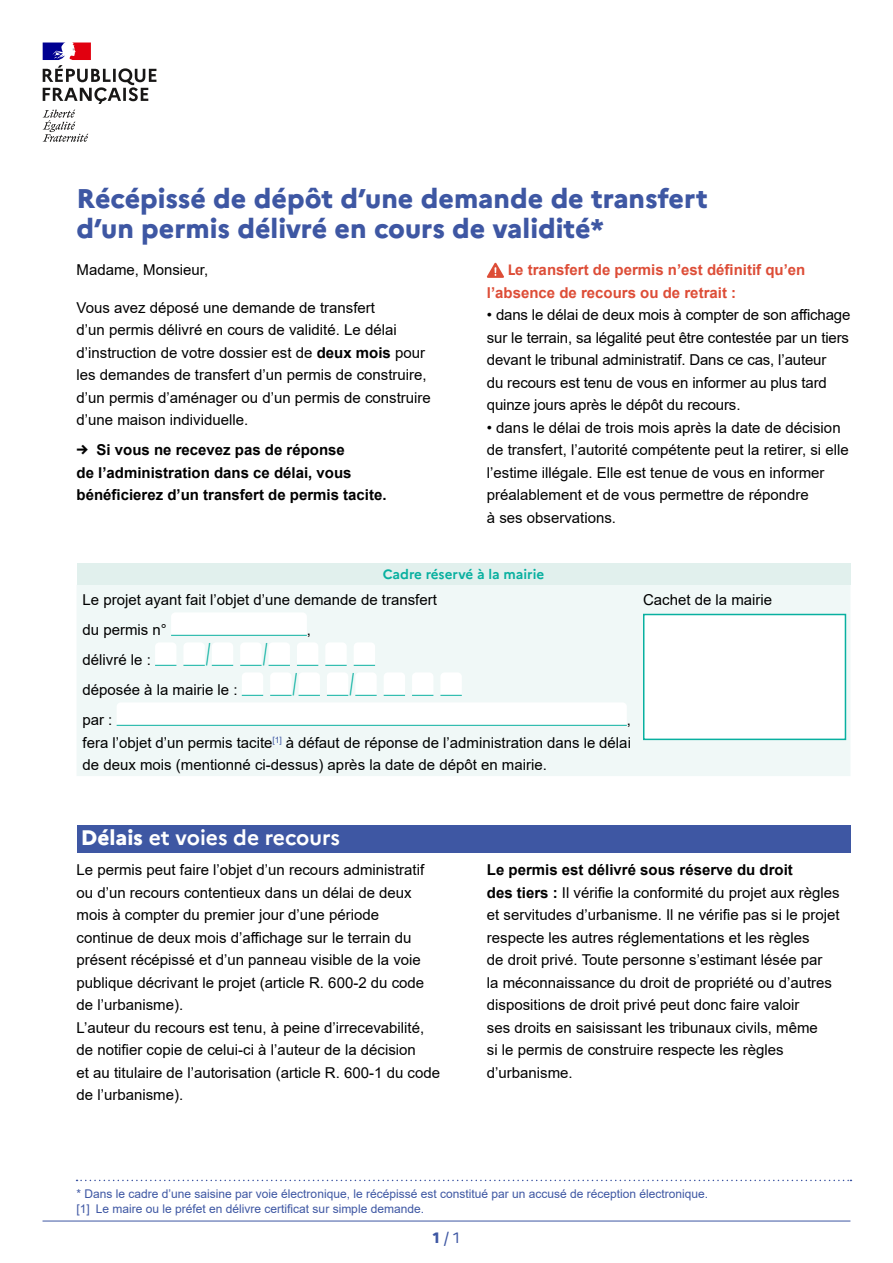
<style>
.page{position:relative;width:893px;height:1263px;background:#fff}
.page>*{position:absolute;margin:0;border:0;box-sizing:border-box;transform-origin:0 0}
.t1{font:30px "Arial";color:#08b0a0;scale:.5 1}
.h1_-_titre_cerfa{font:800 27px/30px "Marianne";color:#3e57a3}
.h2_-_titre_cadre{font:700 21px "Marianne";color:#fff}
.sur-titre_champs_-_n{font:15px/22.5px "Arial";color:#000}
.LigneBleue_SousTitre{font:15px/22.5px "Arial";color:#000}
.UtilisationFormulair{font:15px/30px "Arial";color:#000}
.t2{font:700 15px/22.5px "Arial";color:#000}
.h5_Attention_Gras_8{font:700 15px/22.5px "Arial";color:#dd4d37}
.t3{font:15px "Marianne";color:#3e57a3}
.UtilisationFormulair-2{font:700 13.5px "Marianne";color:#08b0a0}
.notes{font:12px/15px "Arial";color:#3e57a3}
.s1{font-weight:700}
.s2{font-family:"Marianne";font-weight:800}
.s3{font-family:"Marianne"}
.s4{font-weight:800}
</style>
<div class="page">
<hr style="left:43px;top:1221px;width:807px;height:1px;background:#3e57a3">
<svg style="left:43px;top:43px;width:113px;height:61px"></svg>
<svg style="left:43px;top:110px;width:45px;height:32px"></svg>
<svg style="left:487px;top:263px;width:17px;height:15px"></svg>
<div style="left:77px;top:563px;width:773px;height:22px;background:#e1f0ed"></div>
<div style="left:77px;top:585px;width:773px;height:191px;background:#f0f8f7"></div>
<svg style="left:171px;top:612px;width:136px;height:23px"></svg>
<hr style="left:171px;top:635px;width:136px;height:1px;background:#08b0a0">
<svg style="left:155px;top:642px;width:21px;height:24px"></svg>
<svg style="left:183px;top:642px;width:22px;height:24px"></svg>
<svg style="left:212px;top:642px;width:21px;height:24px"></svg>
<svg style="left:240px;top:642px;width:22px;height:24px"></svg>
<svg style="left:269px;top:642px;width:21px;height:24px"></svg>
<svg style="left:297px;top:642px;width:21px;height:24px"></svg>
<svg style="left:325px;top:642px;width:22px;height:24px"></svg>
<svg style="left:354px;top:642px;width:21px;height:24px"></svg>
<svg style="left:242px;top:672px;width:21px;height:24px"></svg>
<svg style="left:270px;top:672px;width:22px;height:24px"></svg>
<svg style="left:299px;top:672px;width:21px;height:24px"></svg>
<svg style="left:327px;top:672px;width:21px;height:24px"></svg>
<svg style="left:355px;top:672px;width:22px;height:24px"></svg>
<svg style="left:384px;top:672px;width:21px;height:24px"></svg>
<svg style="left:412px;top:672px;width:21px;height:24px"></svg>
<svg style="left:440px;top:672px;width:22px;height:24px"></svg>
<svg style="left:117px;top:702px;width:510px;height:23px"></svg>
<hr style="left:117px;top:725px;width:510px;height:1px;background:#08b0a0">
<div style="left:644px;top:614px;width:201px;height:125px;background:#fff"></div>
<div style="left:643px;top:614px;width:203px;height:126px;border:2px solid #08b0a0"></div>
<svg style="left:77px;top:1180px;width:774px;height:1px"></svg>
<div style="left:77px;top:825px;width:773px;height:27px;background:#3e57a3"></div>
<p class="h1_-_titre_cerfa" style="left:77px;top:183px;width:633px">Récépissé de dépôt d’une demande de transfert d’un permis délivré en cours de validité*</p>
<p class="LigneBleue_SousTitre" style="left:77px;top:258px;width:133px">Madame, Monsieur,</p>
<p class="LigneBleue_SousTitre" style="left:77px;top:296px;width:356px">Vous avez déposé une demande de transfert<br>d’un permis délivré en cours de validité. Le délai d’instruction de votre dossier est de <span class="s1">deux mois</span> pour les demandes de transfert d’un permis de construire, d’un permis d’aménager ou d’un permis de construire d’une maison individuelle.</p>
<p class="t2" style="left:77px;top:439px;width:312px"><span class="s2">→</span> Si vous ne recevez pas de réponse<br>de l’administration dans ce délai, vous bénéficierez d’un transfert de permis tacite.</p>
<p class="h5_Attention_Gras_8" style="left:487px;top:259px;width:320px;text-indent:21px"><span class="s3">L</span>e transfert de permis n’est définitif qu’en l’absence de recours ou de retrait :</p>
<p class="sur-titre_champs_-_n" style="left:487px;top:303px;width:365px">• dans le délai de deux mois à compter de son affichage sur le terrain, sa légalité peut être contestée par un tiers devant le tribunal administratif. Dans ce cas, l’auteur<br>du recours est tenu de vous en informer au plus tard quinze jours après le dépôt du recours.</p>
<p class="sur-titre_champs_-_n" style="left:487px;top:416px;width:363px">• dans le délai de trois mois après la date de décision de transfert, l’autorité compétente peut la retirer, si elle l’estime illégale. Elle est tenue de vous en informer préalablement et de vous permettre de répondre<br>à ses observations.</p>
<p class="UtilisationFormulair-2" style="left:383px;top:566px;width:163px">Cadre réservé à la mairie</p>
<p class="UtilisationFormulair" style="left:83px;top:585px;width:356px">Le projet ayant fait l’objet d’une demande de transfert du permis n°</p>
<p class="UtilisationFormulair" style="left:307px;top:615px;width:6px">,</p>
<p class="UtilisationFormulair" style="left:83px;top:645px;width:70px">délivré le :</p>
<p class="t1" style="left:206px;top:634px;width:10px">/</p>
<p class="t1" style="left:263px;top:634px;width:10px">/</p>
<p class="UtilisationFormulair" style="left:83px;top:675px;width:157px">déposée à la mairie le :</p>
<p class="t1" style="left:293px;top:664px;width:10px">/</p>
<p class="t1" style="left:350px;top:664px;width:10px">/</p>
<p class="UtilisationFormulair" style="left:83px;top:705px;width:31px">par :</p>
<p class="UtilisationFormulair" style="left:627px;top:705px;width:6px">,</p>
<p class="UtilisationFormulair" style="left:83px;top:731px;width:550px;line-height:22.5px">fera l’objet d’un permis tacite<sup>[1]</sup> à défaut de réponse de l’administration dans le délai de deux mois (mentionné ci-dessus) après la date de dépôt en mairie.</p>
<p class="UtilisationFormulair" style="left:643px;top:585px;width:131px">Cachet de la mairie</p>
<p class="h2_-_titre_cadre" style="left:81px;top:825px;width:261px"><span class="s4">Délais</span> et voies de recours</p>
<p class="sur-titre_champs_-_n" style="left:77px;top:858px;width:349px">Le permis peut faire l’objet d’un recours administratif ou d’un recours contentieux dans un délai de deux mois à compter du premier jour d’une période continue de deux mois d’affichage sur le terrain du présent récépissé et d’un panneau visible de la voie publique décrivant le projet (article R. 600-2 du code de l’urbanisme).</p>
<p class="sur-titre_champs_-_n" style="left:77px;top:1016px;width:365px">L’auteur du recours est tenu, à peine d’irrecevabilité, de notifier copie de celui-ci à l’auteur de la décision<br>et au titulaire de l’autorisation (article R. 600-1 du code de l’urbanisme).</p>
<p class="sur-titre_champs_-_n" style="left:487px;top:858px;width:354px"><span class="s1">Le permis est délivré sous réserve du droit<br>des tiers :</span> Il vérifie la conformité du projet aux règles et servitudes d’urbanisme. Il ne vérifie pas si le projet respecte les autres réglementations et les règles<br>de droit privé. Toute personne s’estimant lésée par<br>la méconnaissance du droit de propriété ou d’autres dispositions de droit privé peut donc faire valoir<br>ses droits en saisissant les tribunaux civils, même<br>si le permis de construire respecte les règles d’urbanisme.</p>
<p class="notes" style="left:77px;top:1186px;width:633px">* Dans le cadre d’une saisine par voie électronique, le récépissé est constitué par un accusé de réception électronique. [1] Le maire ou le préfet en délivre certificat sur simple demande.</p>
<p class="t3" style="left:433px;top:1228px;width:29px"><span class="s4">1</span> / 1</p>
</div>
